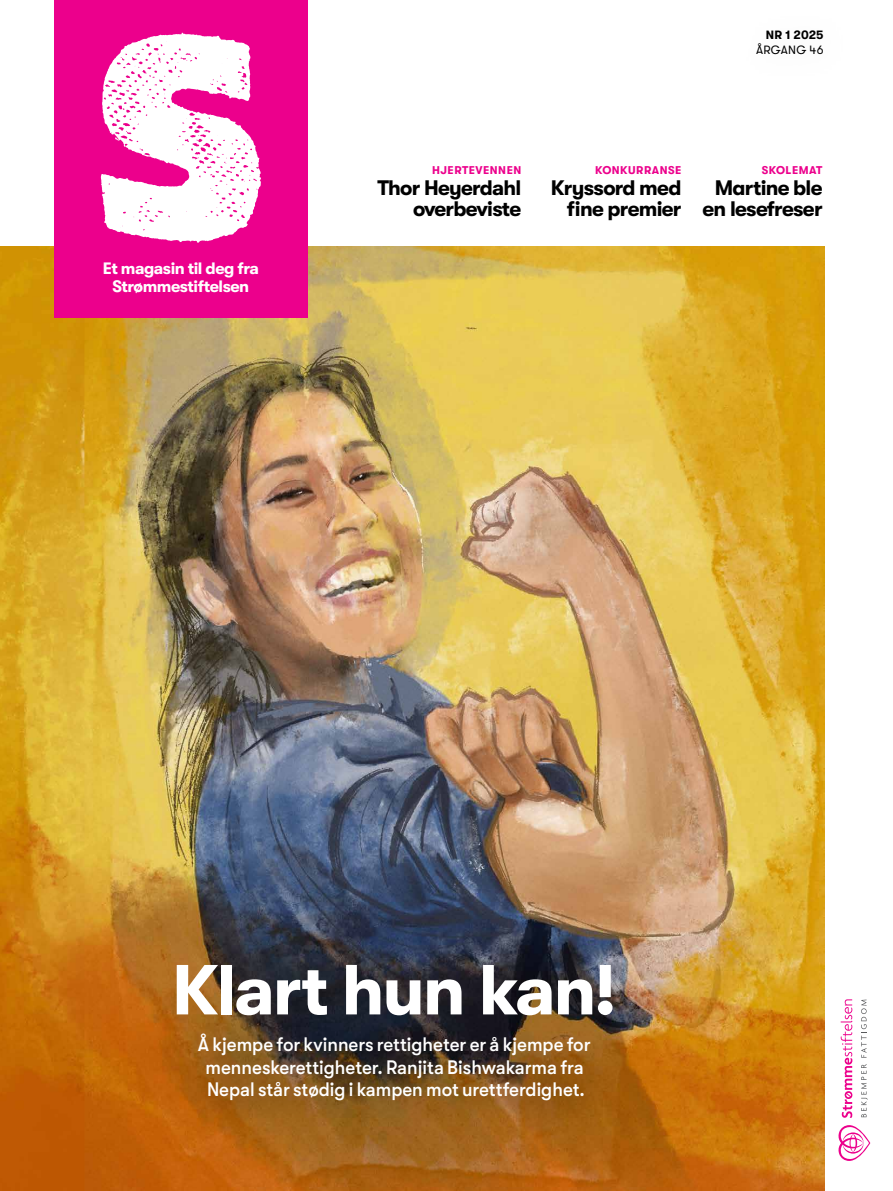
<style>
.page{position:relative;width:893px;height:1191px;background:#fff}
.page>*{position:absolute;margin:0;border:0;box-sizing:border-box;transform-origin:0 0}
.t1{font:700 70.65px "GT Walsheim";letter-spacing:-.03em;color:#fff}
.t2{font:700 21px/21px "GT Walsheim";letter-spacing:-.035em;color:#000;text-align:right}
.t3{font:500 19.5px/22.5px "GT Walsheim";color:#fff;text-align:center;scale:.96 1}
.t4{font:700 16.5px/18px "GT Walsheim";letter-spacing:-.03em;color:#fff;text-align:center}
.t5{font:12px "GT Walsheim";letter-spacing:.02em;color:#000}
.t6{font:700 12px "GT Walsheim";letter-spacing:.005em;color:#000}
.t7{font:700 11.25px "GT Walsheim";letter-spacing:.045em;color:#ec008c}
</style>
<div class="page">
<svg style="left:841px;top:999px;width:11px;height:119px"></svg>
<svg style="left:838px;top:1125px;width:32px;height:36px"></svg>
<svg style="left:861px;top:1064px;width:7px;height:53px"></svg>
<svg style="left:861px;top:999px;width:6px;height:58px"></svg>
<img style="left:0;top:247px;width:824px;height:944px">
<div style="left:54px;top:0;width:254px;height:318px;background:#ec008c"></div>
<svg style="left:101px;top:33px;width:160px;height:210px"></svg>
<div style="left:86px;top:876px;width:615px;height:230px;background:#361f00;opacity:.15"></div>
<div style="left:186px;top:1021px;width:430px;height:106px;background:#000;opacity:.35"></div>
<p class="t4" style="left:103px;top:260px;width:158px">Et magasin til deg fra<br>Strømmestiftelsen</p>
<p class="t6" style="left:766px;top:28px;width:59px">NR 1 2025</p>
<p class="t5" style="left:756px;top:43px;width:69px">ÅRGANG 46</p>
<p class="t7" style="left:432px;top:164px;width:91px">HJERTEVENNEN</p>
<p class="t2" style="left:377px;top:178px;width:145px">Thor Heyerdahl overbeviste</p>
<p class="t7" style="left:595px;top:164px;width:88px">KONKURRANSE</p>
<p class="t2" style="left:551px;top:178px;width:132px">Kryssord med fine premier</p>
<p class="t7" style="left:762px;top:164px;width:62px">SKOLEMAT</p>
<p class="t2" style="left:703px;top:178px;width:121px;text-align:center">Martine ble en lesefreser</p>
<h1 class="t1" style="left:172px;top:950px;width:446px">Klart hun kan!</h1>
<p class="t3" style="left:198px;top:1033px;width:410px">Å kjempe for kvinners rettigheter er å kjempe for menneskerettigheter. Ranjita Bishwakarma fra<br>Nepal står stødig i kampen mot urettferdighet.</p>
</div>
